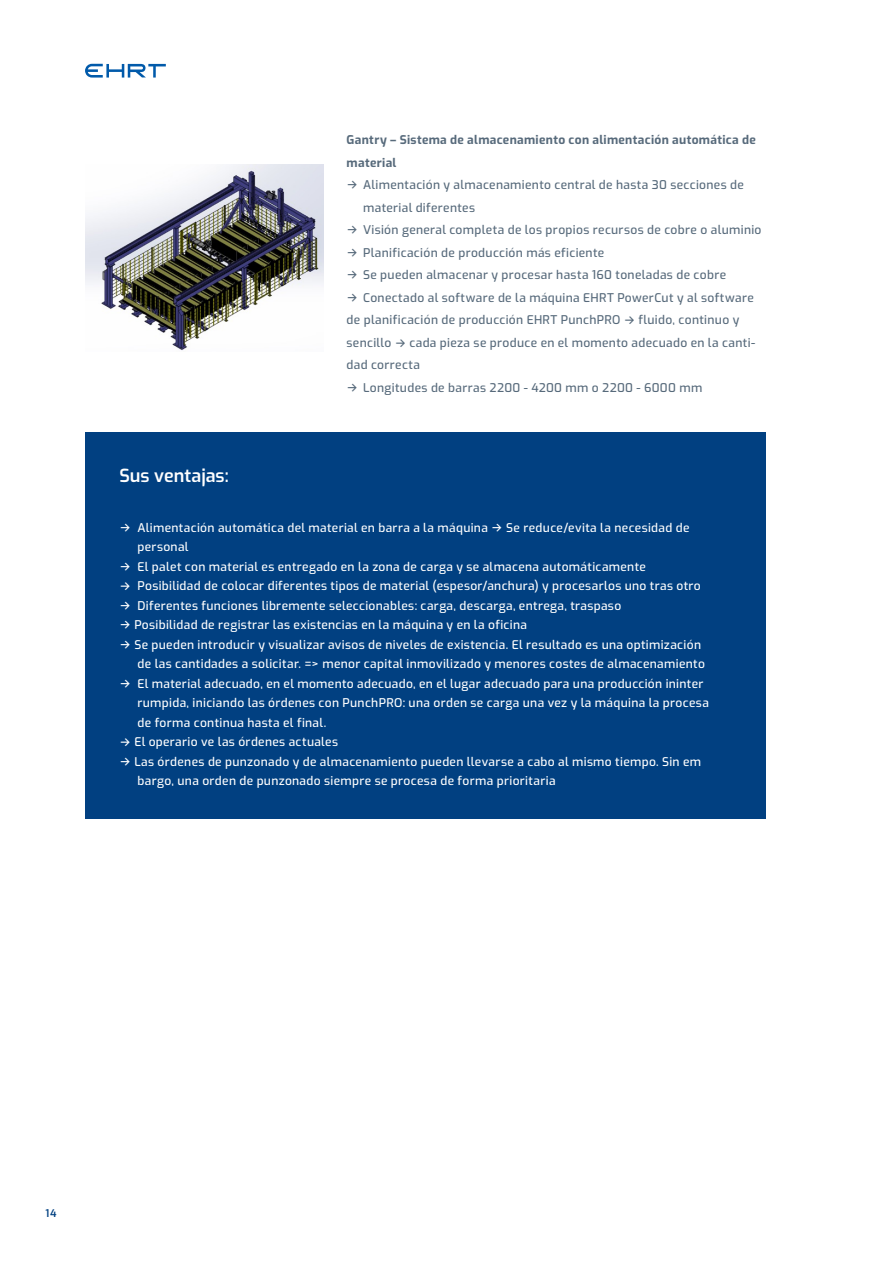
<style>
.page{position:relative;width:893px;height:1263px;background:#fff}
.page>*{position:absolute;margin:0;border:0;box-sizing:border-box;transform-origin:0 0}
.Produkt_-_Überschrif{font:600 18px "Exo";color:#fff}
.Produkt_-_Fließtext{font:500 12px/19.5px "Exo";letter-spacing:.03em;color:#fff}
.Produkt_-_Fließtext-2{font:500 12px/22.5px "Exo";letter-spacing:.03em;color:#576a7b}
.Produkt_-_Fließtext-3{font:700 12px/22.5px "Exo";letter-spacing:.025em;color:#576a7b}
.t1{font:600 10.5px "Exo";color:#014081}
.s1{font-family:"Inter"}
</style>
<div class="page">
<div style="left:85px;top:432px;width:681px;height:387px;background:#014081"></div>
<img style="left:85px;top:164px;width:238px;height:187px">
<svg style="left:85px;top:64px;width:81px;height:14px"></svg>
<p class="Produkt_-_Fließtext-3" style="left:347px;top:128px;width:411px">Gantry – Sistema de almacenamiento con alimentación automática de material</p>
<p class="Produkt_-_Fließtext-2" style="left:363px;top:173px;width:382px;text-indent:-16px"><span class="s1">→</span> Alimentación y almacenamiento central de hasta 30 secciones de material diferentes</p>
<p class="Produkt_-_Fließtext-2" style="left:347px;top:218px;width:416px"><span class="s1">→</span> Visión general completa de los propios recursos de cobre o aluminio</p>
<p class="Produkt_-_Fließtext-2" style="left:347px;top:240px;width:259px"><span class="s1">→</span> Planificación de producción más eficiente</p>
<p class="Produkt_-_Fließtext-2" style="left:347px;top:263px;width:381px"><span class="s1">→</span> Se pueden almacenar y procesar hasta 160 toneladas de cobre</p>
<p class="Produkt_-_Fließtext-2" style="left:347px;top:285px;width:410px"><span class="s1">→</span> Conectado al software de la máquina EHRT PowerCut y al software de planificación de producción EHRT PunchPRO <span class="s1">→</span> fluido, continuo y sencillo <span class="s1">→</span> cada pieza se produce en el momento adecuado en la canti&shy;dad correcta</p>
<p class="Produkt_-_Fließtext-2" style="left:347px;top:375px;width:357px"><span class="s1">→</span> Longitudes de barras 2200 - 4200 mm o 2200 - 6000 mm</p>
<p class="Produkt_-_Überschrif" style="left:119px;top:463px;width:111px">Sus ventajas:</p>
<p class="Produkt_-_Fließtext" style="left:137px;top:517px;width:554px;text-indent:-18px"><span class="s1">→</span> Alimentación automática del material en barra a la máquina <span class="s1">→</span> Se reduce/evita la necesidad de personal</p>
<p class="Produkt_-_Fließtext" style="left:119px;top:556px;width:528px"><span class="s1">→</span> El palet con material es entregado en la zona de carga y se almacena automáticamente</p>
<p class="Produkt_-_Fließtext" style="left:119px;top:575px;width:583px"><span class="s1">→</span> Posibilidad de colocar diferentes tipos de material (espesor/anchura) y procesarlos uno tras otro</p>
<p class="Produkt_-_Fließtext" style="left:119px;top:595px;width:503px"><span class="s1">→</span> Diferentes funciones libremente seleccionables: carga, descarga, entrega, traspaso</p>
<p class="Produkt_-_Fließtext" style="left:119px;top:614px;width:409px"><span class="s1">→</span> Posibilidad de registrar las existencias en la máquina y en la oficina</p>
<p class="Produkt_-_Fließtext" style="left:137px;top:634px;width:569px;text-indent:-18px"><span class="s1">→</span> Se pueden introducir y visualizar avisos de niveles de existencia. El resultado es una optimización de las cantidades a solicitar. =&gt; menor capital inmovilizado y menores costes de almacenamiento</p>
<p class="Produkt_-_Fließtext" style="left:137px;top:673px;width:573px;text-indent:-18px"><span class="s1">→</span> El material adecuado, en el momento adecuado, en el lugar adecuado para una producción ininter rumpida, iniciando las órdenes con PunchPRO: una orden se carga una vez y la máquina la procesa de forma continua hasta el final.</p>
<p class="Produkt_-_Fließtext" style="left:119px;top:731px;width:220px"><span class="s1">→</span> El operario ve las órdenes actuales</p>
<p class="Produkt_-_Fließtext" style="left:137px;top:751px;width:565px;text-indent:-18px"><span class="s1">→</span> Las órdenes de punzonado y de almacenamiento pueden llevarse a cabo al mismo tiempo. Sin em bargo, una orden de punzonado siempre se procesa de forma prioritaria</p>
<p class="t1" style="left:46px;top:1206px;width:12px">14</p>
</div>
